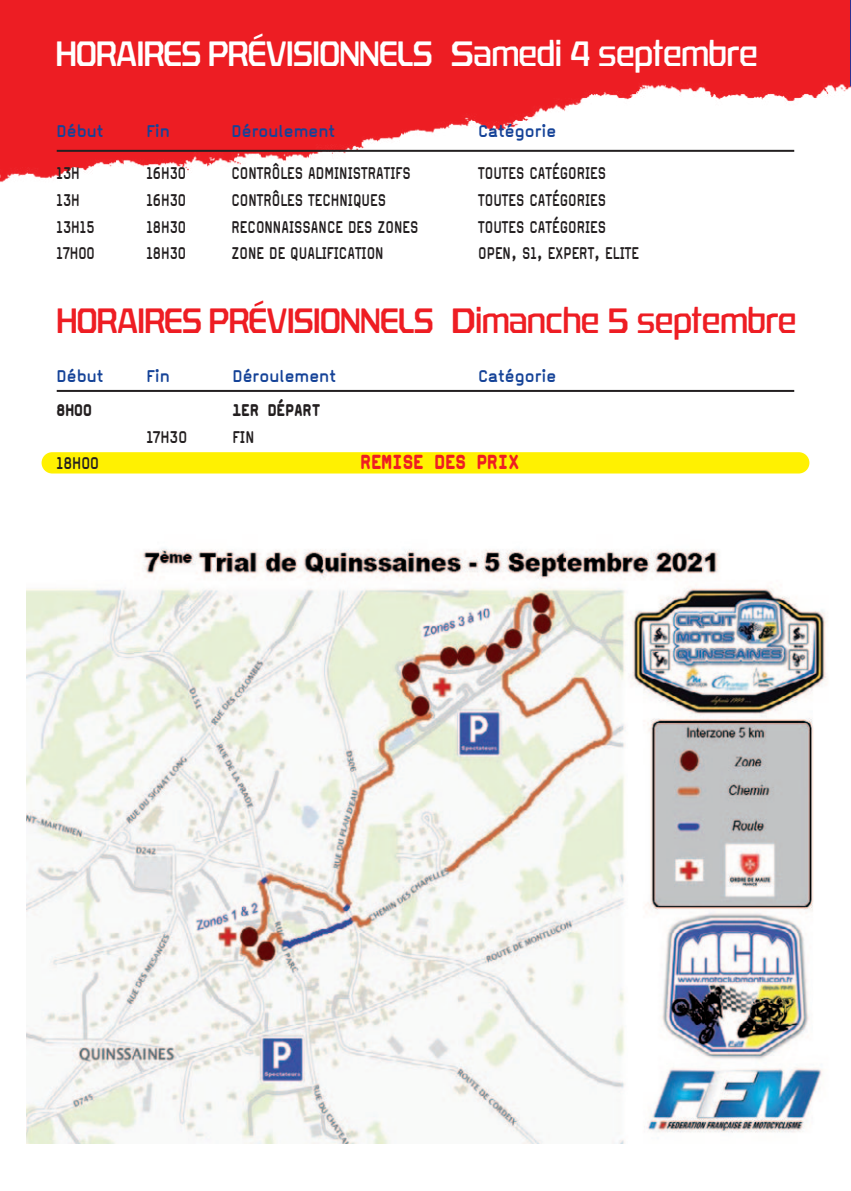
<style>
.page{position:relative;width:851px;height:1191px;background:#fff}
.page>*{position:absolute;margin:0;border:0;box-sizing:border-box;transform-origin:0 0}
.t1{font:35.6px "Rexlia Free";color:#ee1d23;scale:.63 1}
.t2{font:35.6px "Rexlia Free";color:#fff;scale:.63 1}
.t3{font:900 24px "Magda Clean Mono";color:#ee1d23;scale:.8 1}
.t4{font:700 20px "Magda Clean";color:#231f20;scale:.75 1}
.t5{font:700 20px "Magda Clean";color:#154398;scale:.9 1}
.t6{font:900 20px "Magda Clean Mono";color:#231f20;scale:.8 1}
.t7{font:700 20px "Magda Clean";color:#231f20;scale:.8 1}
</style>
<div class="page">
<div style="left:42px;top:452px;width:767px;height:21px;background:#fff101;border-radius:11px"></div>
<img style="left:27px;top:548px;width:799px;height:595px">
<div style="left:0;top:0;width:851px;height:114px;background:#ed1d23"></div>
<svg style="left:0;top:114px;width:795px;height:68px"></svg>
<hr style="left:57px;top:390px;width:737px;height:2px;background:#231f20">
<hr style="left:57px;top:150px;width:737px;height:2px;background:#231f20">
<div style="left:818px;top:110px;width:32px;height:49px;background:#fff"></div>
<h1 class="t2" style="left:56px;top:32px;width:1115px">HORAIRES PRÉVISIONNELS Samedi 4 septembre</h1>
<p class="t5" style="left:57px;top:121px;width:54px">Début</p>
<p class="t5" style="left:146px;top:121px;width:28px">Fin</p>
<p class="t5" style="left:231px;top:121px;width:117px">Déroulement</p>
<p class="t5" style="left:478px;top:121px;width:88px">Catégorie</p>
<p class="t4" style="left:57px;top:163px;width:33px">13H</p>
<p class="t4" style="left:146px;top:163px;width:55px">16H30</p>
<p class="t4" style="left:231px;top:163px;width:240px">CONTRÔLES ADMINISTRATIFS</p>
<p class="t4" style="left:478px;top:163px;width:172px">TOUTES CATÉGORIES</p>
<p class="t4" style="left:57px;top:189px;width:33px">13H</p>
<p class="t4" style="left:146px;top:189px;width:55px">16H30</p>
<p class="t4" style="left:231px;top:189px;width:207px">CONTRÔLES TECHNIQUES</p>
<p class="t4" style="left:478px;top:189px;width:172px">TOUTES CATÉGORIES</p>
<p class="t4" style="left:57px;top:216px;width:52px">13H15</p>
<p class="t4" style="left:146px;top:216px;width:55px">18H30</p>
<p class="t4" style="left:231px;top:216px;width:251px">RECONNAISSANCE DES ZONES</p>
<p class="t4" style="left:478px;top:216px;width:172px">TOUTES CATÉGORIES</p>
<p class="t4" style="left:57px;top:243px;width:53px">17H00</p>
<p class="t4" style="left:146px;top:243px;width:55px">18H30</p>
<p class="t4" style="left:231px;top:243px;width:204px">ZONE DE QUALIFICATION</p>
<p class="t4" style="left:478px;top:243px;width:216px">OPEN, S1, EXPERT, ELITE</p>
<h1 class="t1" style="left:57px;top:299px;width:1175px">HORAIRES PRÉVISIONNELS Dimanche 5 septembre</h1>
<p class="t5" style="left:57px;top:365px;width:54px">Début</p>
<p class="t5" style="left:146px;top:365px;width:28px">Fin</p>
<p class="t5" style="left:232px;top:365px;width:117px">Déroulement</p>
<p class="t5" style="left:478px;top:365px;width:88px">Catégorie</p>
<p class="t6" style="left:57px;top:399px;width:46px">8H00</p>
<p class="t6" style="left:232px;top:399px;width:112px">1ER DÉPART</p>
<p class="t7" style="left:146px;top:426px;width:53px">17H30</p>
<p class="t7" style="left:232px;top:426px;width:29px">FIN</p>
<p class="t7" style="left:57px;top:453px;width:55px">18H00</p>
<p class="t3" style="left:360px;top:449px;width:200px">REMISE DES PRIX</p>
</div>
